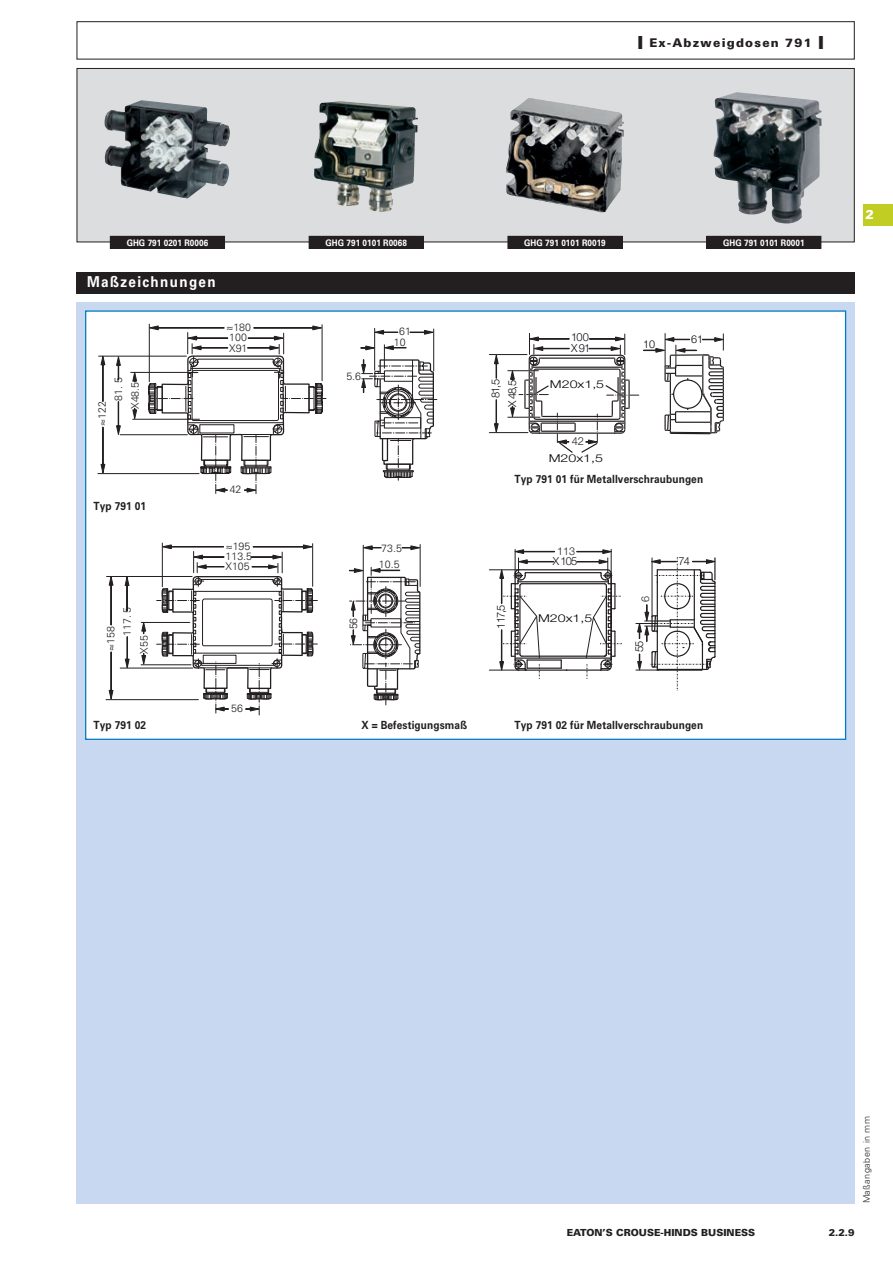
<style>
.page{position:relative;width:893px;height:1263px;background:#fff}
.page>*{position:absolute;margin:0;border:0;box-sizing:border-box;transform-origin:0 0}
.t1{font:700 15px "Univers LT Pro 65";letter-spacing:.1em;color:#fff;scale:.9 1}
.t2{font:900 12.75px "Univers LT Pro 75";color:#fff}
.t3{font:900 12px "Univers LT Pro 75";letter-spacing:.1em;color:#231f20}
.t4{font:700 11.25px "Univers LT Pro 65";letter-spacing:.01em;color:#231f20;scale:.9 1}
.t5{font:300 11.1px/10.2px "Helvetica Neue";letter-spacing:-.075em;color:#120d14}
.t6{font:300 11.1px "Helvetica Neue";letter-spacing:-.075em;color:#130e15}
.t7{font:300 11.1px "Helvetica Neue";color:#231f20}
.t8{font:300 10.8px "Helvetica Neue";color:#000;scale:1.31 1}
.t9{font:300 10.8px "Helvetica Neue";color:#231f20}
.t10{font:300 10.8px "Helvetica Neue";color:#000}
.t11{font:300 10.65px/20.2px "Univers LT Pro 45";color:#231f20}
.t12{font:300 10.5px/20.2px "Univers LT Pro 45";color:#231f20}
.t13{font:900 9.75px "Univers LT Pro 75";color:#231f20}
.t14{font:700 9px "Univers LT Pro 65";letter-spacing:.01em;color:#fff;scale:.9 1}
.t15{font:300 9px "Univers LT Pro 45";letter-spacing:.05em;color:#231f20}
.s1{font-size:18px}
</style>
<div class="page">
<div style="left:863px;top:204px;width:30px;height:21px;background:#c2cd23"></div>
<div style="left:77px;top:21px;width:778px;height:39px;border:1px solid #231f20"></div>
<div style="left:77px;top:68px;width:777px;height:174px;background:#dcddde"></div>
<img style="left:105px;top:100px;width:124px;height:98px">
<div style="left:110px;top:236px;width:115px;height:12px;background:#231f20"></div>
<div style="left:110px;top:236px;width:115px;height:13px;border:1px solid #231f20"></div>
<img style="left:314px;top:101px;width:100px;height:111px">
<div style="left:309px;top:236px;width:114px;height:12px;background:#231f20"></div>
<div style="left:309px;top:236px;width:115px;height:13px;border:1px solid #231f20"></div>
<img style="left:506px;top:98px;width:118px;height:114px">
<div style="left:508px;top:236px;width:114px;height:12px;background:#231f20"></div>
<div style="left:508px;top:236px;width:114px;height:13px;border:1px solid #231f20"></div>
<img style="left:714px;top:92px;width:108px;height:131px">
<div style="left:707px;top:236px;width:114px;height:12px;background:#231f20"></div>
<div style="left:706px;top:236px;width:115px;height:13px;border:1px solid #231f20"></div>
<div style="left:77px;top:302px;width:778px;height:901px;background:#c7d8f0"></div>
<div style="left:86px;top:311px;width:760px;height:428px;background:#fff"></div>
<div style="left:77px;top:272px;width:778px;height:21px;background:#231f20"></div>
<svg style="left:101px;top:355px;width:4px;height:47px"></svg>
<svg style="left:101px;top:427px;width:4px;height:46px"></svg>
<hr style="left:99px;top:356px;width:87px;height:1px;background:#231f20">
<hr style="left:120px;top:434px;width:67px;height:1px;background:#231f20">
<svg style="left:116px;top:356px;width:5px;height:24px"></svg>
<svg style="left:116px;top:401px;width:5px;height:34px"></svg>
<hr style="left:131px;top:372px;width:67px;height:1px;background:#231f20">
<hr style="left:133px;top:419px;width:66px;height:1px;background:#231f20">
<svg style="left:133px;top:372px;width:4px;height:10px"></svg>
<svg style="left:133px;top:408px;width:4px;height:11px"></svg>
<hr style="left:98px;top:473px;width:101px;height:1px;background:#231f20">
<svg style="left:148px;top:207px;width:178px;height:287px"></svg>
<hr style="left:433px;top:329px;width:1px;height:42px;background:#231f20">
<hr style="left:374px;top:328px;width:1px;height:42px;background:#231f20">
<svg style="left:410px;top:330px;width:24px;height:4px"></svg>
<svg style="left:374px;top:330px;width:24px;height:4px"></svg>
<svg style="left:361px;top:345px;width:76px;height:135px"></svg>
<svg style="left:109px;top:577px;width:4px;height:48px"></svg>
<svg style="left:109px;top:652px;width:4px;height:47px"></svg>
<hr style="left:312px;top:544px;width:1px;height:42px;background:#231f20">
<hr style="left:162px;top:543px;width:1px;height:44px;background:#231f20">
<hr style="left:107px;top:576px;width:85px;height:1px;background:#231f20">
<hr style="left:120px;top:668px;width:73px;height:1px;background:#231f20">
<svg style="left:125px;top:577px;width:4px;height:34px"></svg>
<svg style="left:125px;top:636px;width:4px;height:32px"></svg>
<hr style="left:141px;top:622px;width:49px;height:1px;background:#231f20">
<hr style="left:141px;top:664px;width:50px;height:1px;background:#231f20">
<svg style="left:142px;top:623px;width:4px;height:11px"></svg>
<svg style="left:142px;top:653px;width:4px;height:12px"></svg>
<hr style="left:106px;top:699px;width:92px;height:1px;background:#231f20">
<svg style="left:157px;top:545px;width:160px;height:171px"></svg>
<hr style="left:420px;top:544px;width:1px;height:42px;background:#231f20">
<hr style="left:363px;top:545px;width:1px;height:75px;background:#231f20">
<svg style="left:402px;top:546px;width:18px;height:4px"></svg>
<svg style="left:363px;top:546px;width:18px;height:4px"></svg>
<svg style="left:349px;top:567px;width:72px;height:138px"></svg>
<hr style="left:519px;top:569px;width:88px;height:1px;background:#231f20">
<hr style="left:526px;top:572px;width:75px;height:1px;background:#231f20">
<hr style="left:518px;top:581px;width:90px;height:1px;background:#231f20">
<hr style="left:522px;top:583px;width:82px;height:1px;background:#231f20">
<hr style="left:515px;top:657px;width:96px;height:2px;background:#231f20">
<hr style="left:522px;top:655px;width:82px;height:2px;background:#231f20">
<hr style="left:527px;top:659px;width:34px;height:2px;background:#231f20">
<hr style="left:566px;top:669px;width:41px;height:2px;background:#231f20">
<hr style="left:525px;top:669px;width:42px;height:2px;background:#231f20">
<hr style="left:527px;top:667px;width:34px;height:2px;background:#231f20">
<hr style="left:489px;top:569px;width:30px;height:1px;background:#231f20">
<hr style="left:489px;top:670px;width:30px;height:1px;background:#231f20">
<svg style="left:636px;top:557px;width:80px;height:134px"></svg>
<svg style="left:577px;top:549px;width:45px;height:130px"></svg>
<svg style="left:500px;top:549px;width:55px;height:130px"></svg>
<hr style="left:489px;top:354px;width:38px;height:1px;background:#231f20">
<hr style="left:489px;top:432px;width:39px;height:1px;background:#231f20">
<svg style="left:494px;top:354px;width:4px;height:24px"></svg>
<svg style="left:494px;top:400px;width:4px;height:33px"></svg>
<hr style="left:508px;top:370px;width:30px;height:1px;background:#231f20">
<hr style="left:508px;top:417px;width:32px;height:1px;background:#231f20">
<svg style="left:510px;top:333px;width:214px;height:120px"></svg>
<hr style="left:671px;top:394px;width:33px;height:1px;background:#231f20">
<hr style="left:687px;top:378px;width:1px;height:32px;background:#231f20">
<div style="left:674px;top:380px;width:28px;height:28px;background:#fff;border-radius:50%"></div>
<div style="left:673px;top:379px;width:29px;height:30px;border:1px solid #231f20;border-radius:50%"></div>
<p class="t3" style="left:638px;top:37px;width:188px"><span class="s1">I</span> Ex-Abzweigdosen 791 <span class="s1">I</span></p>
<p class="t14" style="left:127px;top:239px;width:92px">GHG 791 0201 R0006</p>
<p class="t14" style="left:325px;top:239px;width:92px">GHG 791 0101 R0068</p>
<p class="t14" style="left:524px;top:239px;width:92px">GHG 791 0101 R0019</p>
<p class="t14" style="left:723px;top:239px;width:92px">GHG 791 0101 R0001</p>
<h1 class="t1" style="left:87px;top:277px;width:144px">Maßzeichnungen</h1>
<p class="t11" style="left:93px;top:426px;width:26px;rotate:-90deg">≈122</p>
<p class="t11" style="left:109px;top:401px;width:25px;rotate:-90deg">81. 5</p>
<p class="t11" style="left:126px;top:409px;width:29px;rotate:-90deg">X48.5</p>
<p class="t4" style="left:94px;top:502px;width:60px">Typ 791 01</p>
<p class="t12" style="left:118px;top:636px;width:31px;rotate:-90deg">117. 5</p>
<p class="t12" style="left:102px;top:651px;width:26px;rotate:-90deg">≈158</p>
<p class="t12" style="left:135px;top:653px;width:20px;rotate:-90deg">X55</p>
<p class="t11" style="left:226px;top:319px;width:26px">≈180<br>X91</p>
<p class="t11" style="left:229px;top:329px;width:19px">100</p>
<p class="t11" style="left:230px;top:481px;width:13px">42</p>
<p class="t12" style="left:226px;top:538px;width:26px">≈195<br>X105</p>
<p class="t12" style="left:226px;top:548px;width:28px">113.5</p>
<p class="t12" style="left:231px;top:700px;width:13px">56</p>
<p class="t11" style="left:346px;top:367px;width:16px">5.6</p>
<p class="t11" style="left:394px;top:328px;width:18px;line-height:10.6px;text-align:center">61<br>10</p>
<p class="t12" style="left:344px;top:629px;width:13px;rotate:-90deg">56</p>
<p class="t12" style="left:379px;top:541px;width:24px;line-height:16.6px">73.5<br>10.5</p>
<p class="t5" style="left:488px;top:407px;width:29px;line-height:16.6px;text-align:right;rotate:-90deg">81,5<br>X 48,5</p>
<p class="t5" style="left:571px;top:333px;width:20px">100<br>X91</p>
<p class="t8" style="left:550px;top:381px;width:43px">M20x1,5</p>
<p class="t7" style="left:572px;top:437px;width:14px">42</p>
<p class="t8" style="left:549px;top:454px;width:43px">M20x1,5</p>
<p class="t10" style="left:643px;top:340px;width:14px">10</p>
<p class="t10" style="left:691px;top:335px;width:14px">61</p>
<p class="t4" style="left:514px;top:475px;width:211px">Typ 791 01 für Metallverschraubungen</p>
<p class="t6" style="left:497px;top:629px;width:25px;rotate:-90deg">117,5</p>
<p class="t9" style="left:557px;top:547px;width:20px">113</p>
<p class="t6" style="left:553px;top:557px;width:26px">X105</p>
<p class="t8" style="left:538px;top:614px;width:43px">M20x1,5</p>
<p class="t9" style="left:641px;top:602px;width:8px;rotate:-90deg">6</p>
<p class="t6" style="left:635px;top:652px;width:13px;rotate:-90deg">55</p>
<p class="t6" style="left:678px;top:557px;width:13px">74</p>
<p class="t4" style="left:94px;top:721px;width:60px">Typ 791 02</p>
<p class="t4" style="left:361px;top:721px;width:119px">X = Befestigungsmaß</p>
<p class="t4" style="left:514px;top:721px;width:211px">Typ 791 02 für Metallverschraubungen</p>
<p class="t2" style="left:865px;top:209px;width:10px">2</p>
<p class="t15" style="left:863px;top:1203px;width:89px;rotate:-90deg">Maßangaben in mm</p>
<p class="t13" style="left:567px;top:1228px;width:190px">EATON’S CROUSE-HINDS BUSINESS</p>
<p class="t13" style="left:829px;top:1228px;width:28px">2.2.9</p>
</div>
